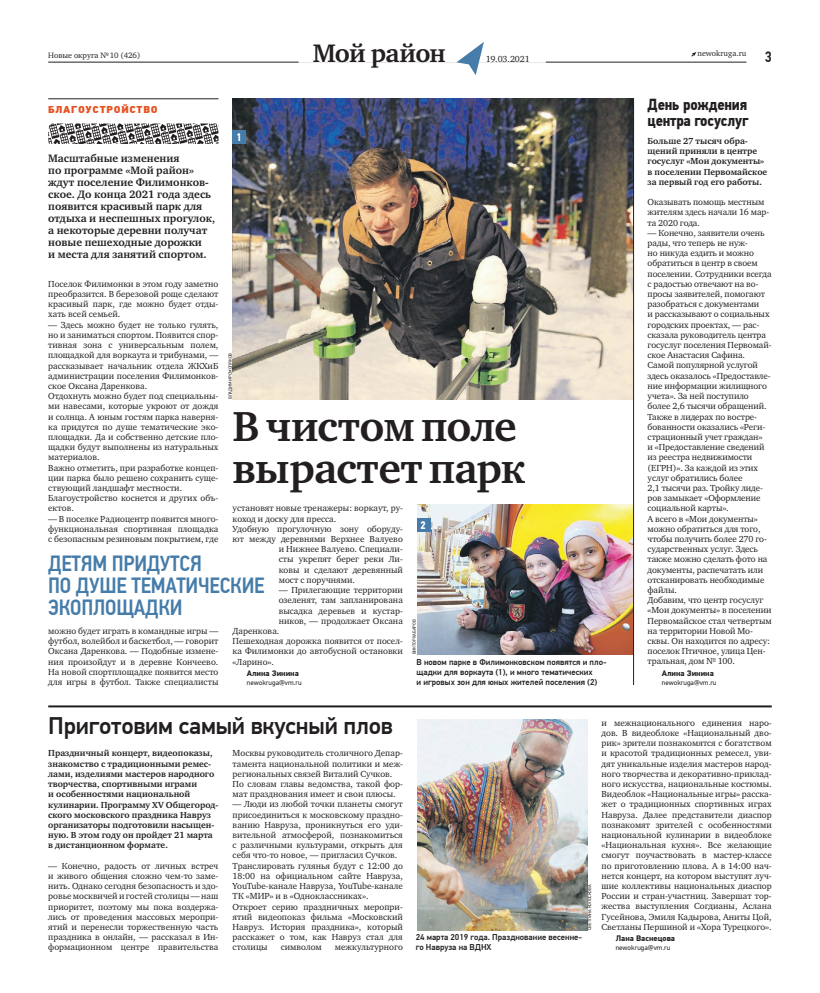
<style>
.page{position:relative;width:820px;height:993px;background:#fff}
.page>*{position:absolute;margin:0;border:0;box-sizing:border-box;transform-origin:0 0}
.t1{font:700 43px/42px "Charter ITC";letter-spacing:-.02em;color:#231f20}
.t2{font:700 26px "Charter ITC";letter-spacing:-.035em;color:#231f20}
.t3{font:500 24px "PF Din Text Pro";letter-spacing:-.01em;color:#231f20}
.t4{font:500 22px/22px "PF Din Text Cond Pro";letter-spacing:-.01em;color:#457ca9}
.t5{font:700 16px/16px "PF Din Text Cond Pro";letter-spacing:-.01em;color:#231f20}
.t6{font:500 15px "PF Din Text Cond Pro";color:#231f20}
.t7{font:700 11px/12px "Charter ITC";color:#231f20}
.t8{font:700 11px "PF Din Text Cond Pro";color:#fff}
.t9{font:900 10px "PF Din Text Pro";letter-spacing:.07em;color:#e65120}
.t10{font:9px/10.2px "Charter ITC";color:#231f20;text-align:justify}
.t11{font:700 9px/10.2px "Charter ITC";color:#231f20}
.t12{font:500 8.5px/10.2px "PF Din Text Pro";color:#231f20}
.t13{font:700 8px "PF Din Text Pro";color:#231f20}
.t14{font:8px "Charter ITC";color:#231f20}
.t15{font:7px "PF Din Text Pro";color:#231f20}
.t16{font:4.5px "PF Din Text Pro";color:#231f20}
</style>
<div class="page">
<svg style="left:691px;top:52px;width:5px;height:5px"></svg>
<hr style="left:48px;top:62px;width:698px;height:1px;background:#231f20">
<div style="left:298px;top:43px;width:247px;height:20px;background:#fff"></div>
<svg style="left:456px;top:42px;width:27px;height:33px"></svg>
<img style="left:232px;top:99px;width:401px;height:300px">
<img style="left:417px;top:504px;width:216px;height:150px">
<svg style="left:48px;top:123px;width:170px;height:21px"></svg>
<hr style="left:48px;top:99px;width:170px;height:1px;background:#231f20">
<hr style="left:48px;top:705px;width:723px;height:2px;background:#231f20">
<img style="left:417px;top:719px;width:170px;height:210px">
<div style="left:232px;top:131px;width:14px;height:13px;background:#457ca9"></div>
<div style="left:417px;top:518px;width:13px;height:13px;background:#457ca9"></div>
<hr style="left:633px;top:99px;width:1px;height:585px;background:#231f20">
<p class="t14" style="left:48px;top:52px;width:94px">Новые округа № 10 (426)</p>
<h2 class="t2" style="left:313px;top:42px;width:134px">Мой район</h2>
<p class="t14" style="left:697px;top:50px;width:51px">newokruga.ru</p>
<p class="t10" style="left:485px;top:55px;width:45px">19.03.2021</p>
<h3 class="t6" style="left:764px;top:51px;width:8px">3</h3>
<p class="t9" style="left:48px;top:106px;width:111px">БЛАГОУСТРОЙСТВО</p>
<p class="t8" style="left:236px;top:133px;width:7px">1</p>
<p class="t7" style="left:48px;top:153px;width:168px">Масштабные изменения<br>по программе «Мой район» ждут поселение Филимонков&shy;ское. До конца 2021 года здесь появится красивый парк для отдыха и неспешных прогулок, а некоторые деревни получат новые пешеходные дорожки<br>и места для занятий спортом.</p>
<p class="t10" style="left:48px;top:279px;width:172px">Поселок Филимонки в этом году заметно преобразится. В березовой роще сделают красивый парк, где можно будет отды&shy;хать всей семьей.</p>
<p class="t10" style="left:48px;top:320px;width:172px;text-align:left">— Здесь можно будет не только гулять, но и заниматься спортом. Появится спор&shy;тивная зона с универсальным полем, площадкой для воркаута и трибунами, — рассказывает начальник отдела ЖКХиБ администрации поселения Филимонков&shy;ское Оксана Даренкова.<br>Отдохнуть можно будет под специальны&shy;ми навесами, которые укроют от дождя и солнца. А юным гостям парка наверня&shy;ка придутся по душе тематические эко&shy;площадки. Да и собственно детские пло&shy;щадки будут выполнены из натуральных материалов.<br>Важно отметить, при разработке концеп&shy;ции парка было решено сохранить суще&shy;ствующий ландшафт местности.<br>Благоустройство коснется и других объ&shy;ектов.</p>
<p class="t10" style="left:48px;top:514px;width:172px">— В поселке Радиоцентр появится много&shy;функциональная спортивная площадка с безопасным резиновым покрытием, где</p>
<p class="t16" style="left:228px;top:399px;width:48px;rotate:-90deg">ВЛАДИМИР СМОЛЯКОВ</p>
<h1 class="t1" style="left:232px;top:408px;width:294px">В чистом поле вырастет парк</h1>
<p class="t10" style="left:232px;top:504px;width:172px">установят новые тренажеры: воркаут, ру-</p>
<p class="t10" style="left:232px;top:514px;width:105px">коход и доску для пресса.</p>
<p class="t10" style="left:232px;top:524px;width:172px">Удобную прогулочную зону оборуду-</p>
<p class="t10" style="left:232px;top:534px;width:172px">ют между деревнями Верхнее Валуево</p>
<p class="t10" style="left:279px;top:544px;width:126px">и Нижнее Валуево. Специали-</p>
<p class="t10" style="left:279px;top:555px;width:126px">сты укрепят берег реки Ли-</p>
<p class="t10" style="left:279px;top:565px;width:126px">ковы и сделают деревянный</p>
<p class="t10" style="left:279px;top:575px;width:78px">мост с поручнями.</p>
<p class="t10" style="left:279px;top:585px;width:126px">— Прилегающие территории</p>
<p class="t10" style="left:279px;top:595px;width:126px">озеленят, там запланирована</p>
<p class="t10" style="left:279px;top:606px;width:126px">высадка деревьев и кустар-</p>
<p class="t10" style="left:279px;top:616px;width:126px">ников, — продолжает Оксана</p>
<p class="t10" style="left:232px;top:626px;width:48px">Даренкова.</p>
<p class="t10" style="left:232px;top:636px;width:172px">Пешеходная дорожка появится от посел-</p>
<p class="t10" style="left:232px;top:646px;width:172px">ка Филимонки до автобусной остановки</p>
<p class="t10" style="left:232px;top:657px;width:43px">«Ларино».</p>
<p class="t13" style="left:247px;top:668px;width:53px">Алина Зинина</p>
<p class="t15" style="left:247px;top:679px;width:56px">newokruga@vm.ru</p>
<p class="t8" style="left:420px;top:521px;width:7px">2</p>
<h3 class="t4" style="left:48px;top:554px;width:218px">ДЕТЯМ ПРИДУТСЯ<br>ПО ДУШЕ ТЕМАТИЧЕСКИЕ<br>ЭКОПЛОЩАДКИ</h3>
<p class="t16" style="left:412px;top:654px;width:36px;rotate:-90deg">ВИКТОР ХАБАРОВ</p>
<p class="t10" style="left:48px;top:626px;width:172px">можно будет играть в командные игры — футбол, волейбол и баскетбол, — говорит Оксана Даренкова. — Подобные измене&shy;ния произойдут и в деревне Кончеево.<br>На новой спортплощадке появится место для игры в футбол. Также специалисты</p>
<p class="t12" style="left:416px;top:657px;width:191px">В новом парке в Филимонковском появятся и пло&shy;щадки для воркаута (1), и много тематических<br>и игровых зон для юных жителей поселения (2)</p>
<h3 class="t5" style="left:647px;top:97px;width:102px">День рождения центра госуслуг</h3>
<p class="t11" style="left:647px;top:136px;width:121px">Больше 27 тысяч обра&shy;щений приняли в центре госуслуг «Мои документы» в поселении Первомайское за первый год его работы.</p>
<p class="t10" style="left:647px;top:198px;width:123px;text-align:left">Оказывать помощь местным жителям здесь начали 16 мар&shy;та 2020 года.</p>
<p class="t10" style="left:647px;top:228px;width:126px;text-align:left">— Конечно, заявители очень рады, что теперь не нуж-<br>но никуда ездить и можно обратиться в центр в своем поселении. Сотрудники всегда с радостью отвечают на во&shy;просы заявителей, помогают разобраться с документами<br>и рассказывают о социальных городских проектах, — рас&shy;сказала руководитель центра госуслуг поселения Первомай&shy;ское Анастасия Сафина.<br>Самой популярной услугой здесь оказалось «Предоставле&shy;ние информации жилищного учета». За ней поступило более 2,6 тысячи обращений.<br>Также в лидерах по востре&shy;бованности оказались «Реги&shy;страционный учет граждан»<br>и «Предоставление сведений из реестра недвижимости (ЕГРН)». За каждой из этих услуг обратились более<br>2,1 тысячи раз. Тройку лиде&shy;ров замыкает «Оформление социальной карты».<br>А всего в «Мои документы» можно обратиться для того, чтобы получить более 270 го&shy;сударственных услуг. Здесь также можно сделать фото на документы, распечатать или отсканировать необходимые файлы.<br>Добавим, что центр госуслуг «Мои документы» в поселении<br>Первомайское стал четвертым на территории Новой Мо&shy;сквы. Он находится по адресу: поселок Птичное, улица Цен&shy;тральная, дом № 100.</p>
<p class="t13" style="left:661px;top:668px;width:53px">Алина Зинина</p>
<p class="t15" style="left:661px;top:679px;width:56px">newokruga@vm.ru</p>
<h3 class="t3" style="left:48px;top:715px;width:346px">Приготовим самый вкусный плов</h3>
<p class="t11" style="left:48px;top:748px;width:172px">Праздничный концерт, видеопоказы, знакомство с традиционными ремес&shy;лами, изделиями мастеров народного творчества, спортивными играми<br>и особенностями национальной кулинарии. Программу XV Общегород&shy;ского московского праздника Навруз организаторы подготовили насыщен&shy;ную. В этом году он пройдет 21 марта в дистанционном формате.</p>
<p class="t10" style="left:48px;top:861px;width:172px">— Конечно, радость от личных встреч и живого общения сложно чем-то заме&shy;нить. Однако сегодня безопасность и здо&shy;ровье москвичей и гостей столицы — наш приоритет, поэтому мы пока воздержа&shy;лись от проведения массовых меропри&shy;ятий и перенесли торжественную часть праздника в онлайн, — рассказал в Ин&shy;формационном центре правительства</p>
<p class="t10" style="left:232px;top:748px;width:172px;text-align:left">Москвы руководитель столичного Депар&shy;тамента национальной политики и меж&shy;региональных связей Виталий Сучков.<br>По словам главы ведомства, такой фор&shy;мат празднования имеет и свои плюсы.</p>
<p class="t10" style="left:232px;top:799px;width:172px;text-align:left">— Люди из любой точки планеты смогут присоединиться к московскому праздно&shy;ванию Навруза, проникнуться его уди&shy;вительной атмосферой, познакомиться с различными культурами, открыть для себя что-то новое, — пригласил Сучков.<br>Транслировать гулянья будут с 12:00 до 18:00 на официальном сайте Навруза, YouTube-канале Навруза, YouTube-канале ТК «МИР» и в «Одноклассниках».<br>Откроет серию праздничных меропри&shy;ятий видеопоказ фильма «Московский Навруз. История праздника», который расскажет о том, как Навруз стал для столицы</p>
<p class="t10" style="left:280px;top:942px;width:43px">символом</p>
<p class="t10" style="left:335px;top:942px;width:69px">межкультурного</p>
<p class="t16" style="left:587px;top:929px;width:47px;rotate:-90deg">СВЕТЛАНА КОЛОСКОВА</p>
<p class="t12" style="left:415px;top:932px;width:168px">24 марта 2019 года. Празднование весенне&shy;го Навруза на ВДНХ</p>
<p class="t10" style="left:601px;top:718px;width:172px">и межнационального единения наро&shy;дов. В видеоблоке «Национальный дво&shy;рик» зрители познакомятся с богатством и красотой традиционных ремесел, уви&shy;дят уникальные изделия мастеров народ&shy;ного творчества и декоративно-приклад&shy;ного искусства, национальные костюмы.<br>Видеоблок «Национальные игры» расска&shy;жет о традиционных спортивных играх Навруза. Далее представители диаспор познакомят зрителей с особенностями национальной кулинарии в видеоблоке «Национальная кухня». Все желающие смогут поучаствовать в мастер-классе по приготовлению плова. А в 14:00 нач&shy;нется концерт, на котором выступят луч&shy;шие коллективы национальных диаспор России и стран-участниц. Завершат тор&shy;жества выступления Согдианы, Аслана Гусейнова, Эмиля Кадырова, Аниты Цой, Светланы Першиной и «Хора Турецкого».</p>
<p class="t13" style="left:615px;top:933px;width:61px">Лана Васнецова</p>
<p class="t15" style="left:615px;top:944px;width:56px">newokruga@vm.ru</p>
</div>
